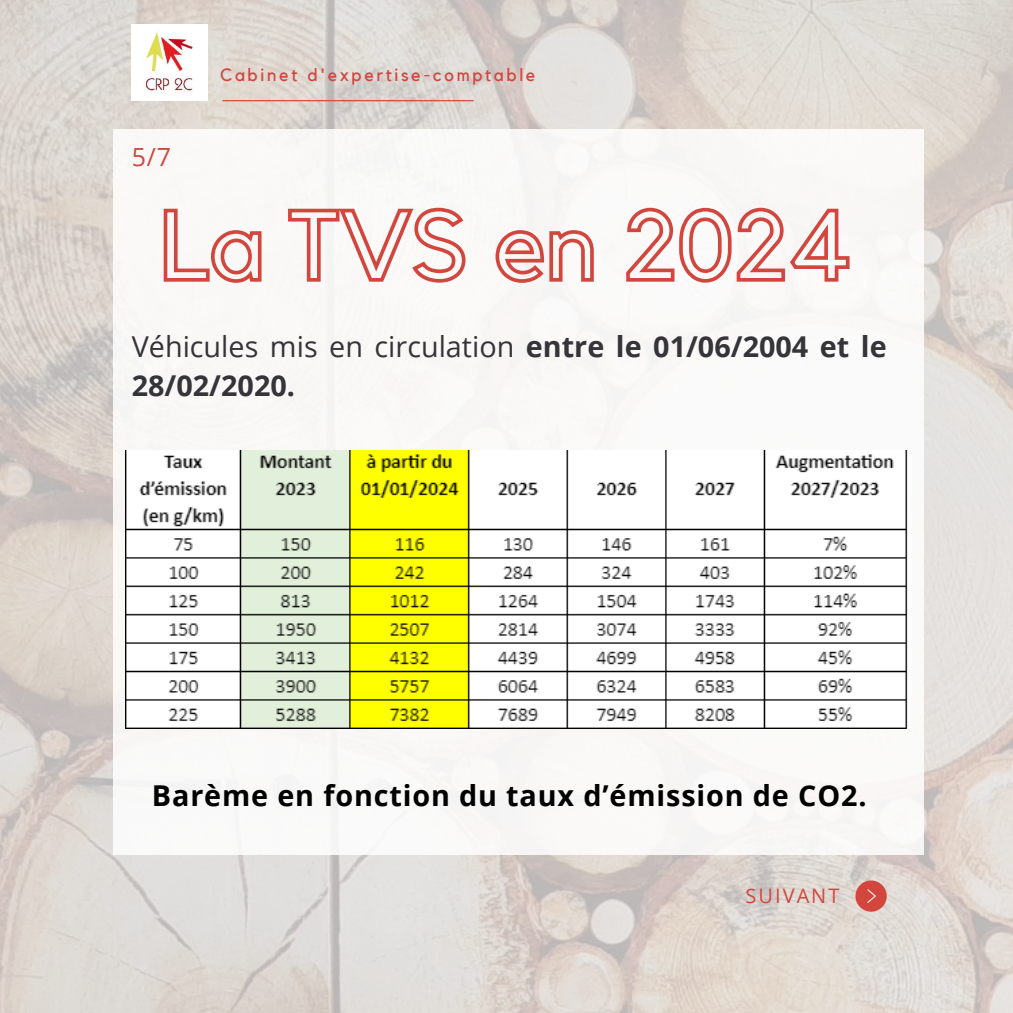
<style>
.page{position:relative;width:1013px;height:1013px;background:#fff}
.page>*{position:absolute;margin:0;border:0;box-sizing:border-box;transform-origin:0 0}
.t1{font:700 28.75px/39.4px "Open Sans";color:#343439}
.t2{font:700 28.75px "Open Sans";letter-spacing:.03em;color:#000}
.t3{font:25px "Open Sans";color:#d2463e}
.t4{font:20px "Open Sans";letter-spacing:.1em;color:#d2463e}
.t5{font:17.75px "Kollektif";letter-spacing:.15em;color:#d2463e}
.s1{font-weight:400}
</style>
<div class="page">
<img style="left:0;top:0;width:1012px;height:1012px">
<div style="left:113px;top:129px;width:810px;height:725px;background:#faf9f7"></div>
<svg style="left:855px;top:880px;width:31px;height:31px"></svg>
<hr style="left:222px;top:100px;width:251px;height:1px;background:#d2463e">
<img style="left:132px;top:24px;width:76px;height:76px">
<img style="left:126px;top:451px;width:782px;height:277px">
<svg style="left:163px;top:207px;width:687px;height:76px"></svg>
<p class="t3" style="left:132px;top:139px;width:41px">5/7</p>
<p class="t5" style="left:220px;top:67px;width:317px">Cabinet d'expertise-comptable</p>
<p class="t1" style="left:132px;top:325px;width:756px"><span class="s1">Véhicules mis en circulation</span> entre le 01/06/2004 et le<br>28/02/2020.</p>
<p class="t2" style="left:152px;top:775px;width:716px">Barème en fonction du taux d’émission de CO2.</p>
<p class="t4" style="left:745px;top:881px;width:95px">SUIVANT</p>
</div>
